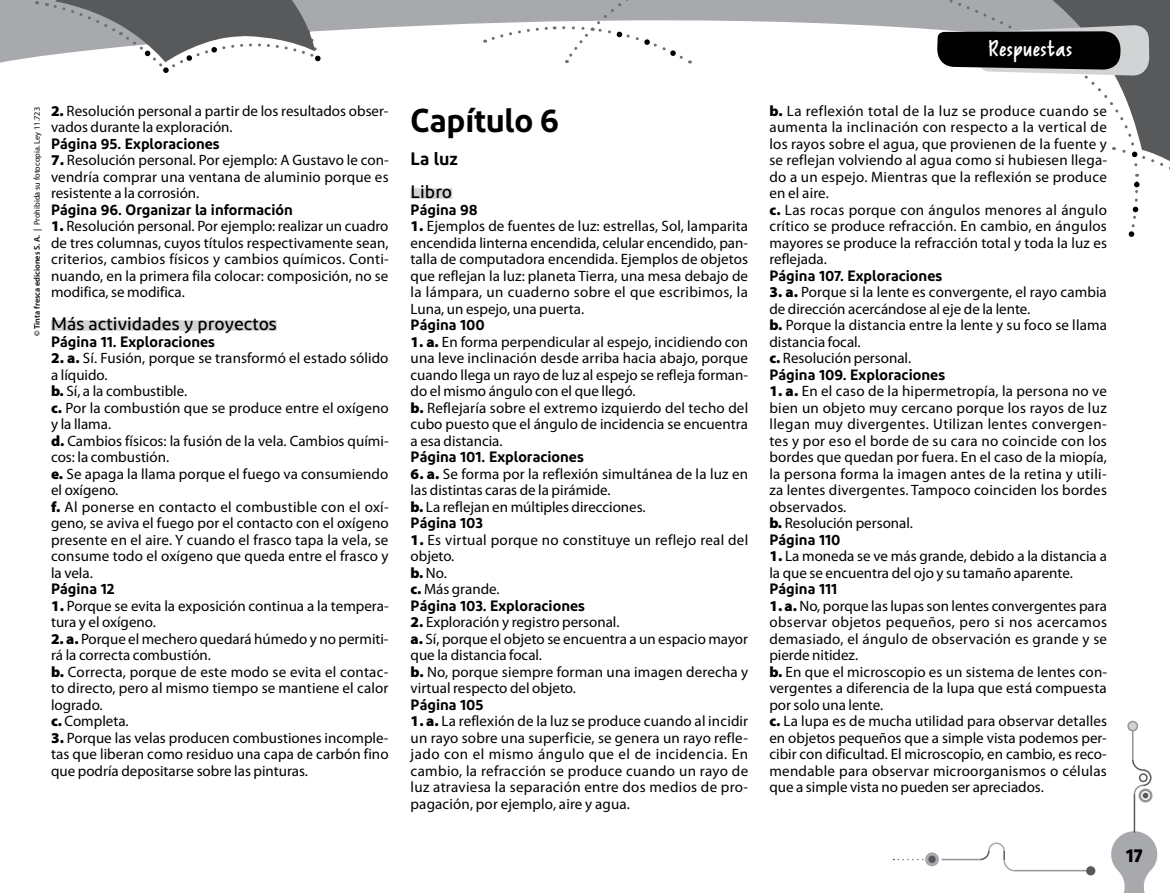
<style>
.page{position:relative;width:1170px;height:893px;background:#fff}
.page>*{position:absolute;margin:0;border:0;box-sizing:border-box;transform-origin:0 0}
.t1{font:600 33px "Diodrum";letter-spacing:-.01em;color:#000}
.t2{font:22.5px "Reprineato";letter-spacing:-.015em;color:#fff;scale:1.2 1}
.t3{font:500 18px "Diodrum";color:#000}
.t4{font:600 18px "Diodrum";color:#000}
.t5{font:700 18px "Mikado";color:#000}
.t6{font:15px/16.5px "Myriad Pro";letter-spacing:.01em;color:#000}
.t7{font:600 15px "Diodrum";color:#000}
.t8{font:8.25px "Myriad Pro";color:#000}
.s1{font-weight:600}
.s2{font-weight:900}
</style>
<div class="page">
<svg style="left:0;top:0;width:751px;height:63px;fill:#a7a9ac"></svg>
<svg style="left:33px;top:0;width:287px;height:73px"></svg>
<svg style="left:751px;top:0;width:185px;height:30px"></svg>
<svg style="left:484px;top:0;width:262px;height:63px"></svg>
<svg style="left:893px;top:859px;width:31px;height:1px"></svg>
<svg style="left:925px;top:852px;width:13px;height:14px"></svg>
<div style="left:928px;top:856px;width:7px;height:7px;background:#58595b;border-radius:50%"></div>
<hr style="left:941px;top:859px;width:39px;height:1px;background:#939598">
<hr style="left:1014px;top:870px;width:73px;height:1px;background:#939598">
<svg style="left:978px;top:842px;width:38px;height:30px"></svg>
<svg style="left:1085px;top:866px;width:10px;height:9px"></svg>
<svg style="left:1111px;top:829px;width:47px;height:64px"></svg>
<svg style="left:936px;top:0;width:234px;height:237px"></svg>
<hr style="left:1133px;top:794px;width:2px;height:39px;background:#58595b">
<div style="left:1127px;top:721px;width:10px;height:10px;background:#d1d3d4;border-radius:50%"></div>
<div style="left:1127px;top:721px;width:10px;height:10px;border:2px solid #939598;border-radius:50%"></div>
<hr style="left:1131px;top:731px;width:2px;height:29px;background:#939598">
<svg style="left:1131px;top:758px;width:21px;height:38px"></svg>
<svg style="left:1138px;top:789px;width:14px;height:13px"></svg>
<div style="left:1141px;top:792px;width:7px;height:7px;background:#58595b;border-radius:50%"></div>
<div style="left:1140px;top:791px;width:9px;height:9px;border:2px solid #fff;border-radius:50%"></div>
<div style="left:1139px;top:774px;width:7px;height:7px;background:#fff;border-radius:50%"></div>
<div style="left:1138px;top:773px;width:9px;height:9px;border:2px solid #58595b;border-radius:50%"></div>
<div style="left:410px;top:188px;width:42px;height:11px;background:#d1d3d4"></div>
<div style="left:51px;top:320px;width:226px;height:11px;background:#d1d3d4"></div>
<h2 class="t2" style="left:987px;top:35px;width:72px">Respuestas</h2>
<p class="t8" style="left:32px;top:336px;width:230px;rotate:-90deg"><span class="s1">© Tinta fresca ediciones S. A. |</span> Prohibida su fotocopia. Ley 11.723</p>
<p class="t6" style="left:769px;top:103px;width:339px"><span class="s2">b.</span> La reflexión total de la luz se produce cuando se aumenta la inclinación con respecto a la vertical de los rayos sobre el agua, que provienen de la fuente y se reflejan volviendo al agua como si hubiesen llega&shy;do a un espejo. Mientras que la reflexión se produce en el aire.<br><span class="s2">c.</span> Las rocas porque con ángulos menores al ángulo crítico se produce refracción. En cambio, en ángulos mayores se produce la refracción total y toda la luz es reflejada.</p>
<p class="t6" style="left:51px;top:103px;width:339px"><span class="s2">2.</span> Resolución personal a partir de los resultados obser&shy;vados durante la exploración.</p>
<p class="t7" style="left:51px;top:134px;width:170px">Página 95. Exploraciones</p>
<p class="t6" style="left:51px;top:152px;width:339px;text-align:justify"><span class="s2">7.</span> Resolución personal. Por ejemplo: A Gustavo le con&shy;vendría comprar una ventana de aluminio porque es resistente a la corrosión.</p>
<p class="t7" style="left:51px;top:200px;width:243px">Página 96. Organizar la información</p>
<p class="t6" style="left:51px;top:218px;width:339px;text-align:justify"><span class="s2">1.</span> Resolución personal. Por ejemplo: realizar un cuadro de tres columnas, cuyos títulos respectivamente sean, criterios, cambios físicos y cambios químicos. Conti&shy;nuando, en la primera fila colocar: composición, no se modifica, se modifica.</p>
<p class="t3" style="left:51px;top:312px;width:227px">Más actividades y proyectos</p>
<p class="t7" style="left:51px;top:332px;width:165px">Página 11. Exploraciones</p>
<p class="t6" style="left:51px;top:350px;width:339px"><span class="s2">2. a.</span> Sí. Fusión, porque se transformó el estado sólido a líquido.<br><span class="s2">b.</span> Sí, a la combustible.<br><span class="s2">c.</span> Por la combustión que se produce entre el oxígeno y la llama.<br><span class="s2">d.</span> Cambios físicos: la fusión de la vela. Cambios quími&shy;cos: la combustión.<br><span class="s2">e.</span> Se apaga la llama porque el fuego va consumiendo el oxígeno.<br><span class="s2">f.</span> Al ponerse en contacto el combustible con el oxí&shy;geno, se aviva el fuego por el contacto con el oxígeno presente en el aire. Y cuando el frasco tapa la vela, se consume todo el oxígeno que queda entre el frasco y la vela.</p>
<p class="t7" style="left:51px;top:579px;width:65px">Página 12</p>
<p class="t6" style="left:51px;top:598px;width:339px"><span class="s2">1.</span> Porque se evita la exposición continua a la tempera&shy;tura y el oxígeno.</p>
<p class="t6" style="left:51px;top:631px;width:339px"><span class="s2">2. a.</span> Porque el mechero quedará húmedo y no permiti&shy;rá la correcta combustión.<br><span class="s2">b.</span> Correcta, porque de este modo se evita el contac&shy;to directo, pero al mismo tiempo se mantiene el calor logrado.<br><span class="s2">c.</span> Completa.</p>
<p class="t6" style="left:51px;top:730px;width:339px;text-align:justify"><span class="s2">3.</span> Porque las velas producen combustiones incomple&shy;tas que liberan como residuo una capa de carbón fino que podría depositarse sobre las pinturas.</p>
<h1 class="t1" style="left:410px;top:99px;width:150px">Capítulo 6</h1>
<p class="t4" style="left:410px;top:147px;width:49px">La luz</p>
<p class="t3" style="left:410px;top:180px;width:43px">Libro</p>
<p class="t7" style="left:410px;top:200px;width:69px">Página 98</p>
<p class="t6" style="left:410px;top:218px;width:339px;text-align:justify"><span class="s2">1.</span> Ejemplos de fuentes de luz: estrellas, Sol, lamparita encendida linterna encendida, celular encendido, pan&shy;talla de computadora encendida. Ejemplos de objetos que reflejan la luz: planeta Tierra, una mesa debajo de la lámpara, un cuaderno sobre el que escribimos, la Luna, un espejo, una puerta.</p>
<p class="t7" style="left:410px;top:315px;width:76px">Página 100</p>
<p class="t6" style="left:410px;top:334px;width:339px"><span class="s2">1. a.</span> En forma perpendicular al espejo, incidiendo con una leve inclinación desde arriba hacia abajo, porque cuando llega un rayo de luz al espejo se refleja forman&shy;do el mismo ángulo con el que llegó.<br><span class="s2">b.</span> Reflejaría sobre el extremo izquierdo del techo del cubo puesto que el ángulo de incidencia se encuentra a esa distancia.</p>
<p class="t7" style="left:410px;top:447px;width:175px">Página 101. Exploraciones</p>
<p class="t6" style="left:410px;top:466px;width:339px"><span class="s2">6. a.</span> Se forma por la reflexión simultánea de la luz en las distintas caras de la pirámide.<br><span class="s2">b.</span> La reflejan en múltiples direcciones.</p>
<p class="t7" style="left:410px;top:513px;width:74px">Página 103</p>
<p class="t6" style="left:410px;top:532px;width:339px"><span class="s2">1.</span> Es virtual porque no constituye un reflejo real del objeto.<br><span class="s2">b.</span> No.<br><span class="s2">c.</span> Más grande.</p>
<p class="t7" style="left:410px;top:596px;width:176px">Página 103. Exploraciones</p>
<p class="t6" style="left:410px;top:614px;width:339px"><span class="s2">2.</span> Exploración y registro personal.<br><span class="s2">a.</span> Sí, porque el objeto se encuentra a un espacio mayor que la distancia focal.<br><span class="s2">b.</span> No, porque siempre forman una imagen derecha y virtual respecto del objeto.</p>
<p class="t7" style="left:410px;top:695px;width:75px">Página 105</p>
<p class="t6" style="left:410px;top:713px;width:339px;text-align:justify"><span class="s2">1. a.</span> La reflexión de la luz se produce cuando al incidir un rayo sobre una superficie, se genera un rayo refle&shy;jado con el mismo ángulo que el de incidencia. En cambio, la refracción se produce cuando un rayo de luz atraviesa la separación entre dos medios de pro&shy;pagación, por ejemplo, aire y agua.</p>
<p class="t7" style="left:769px;top:266px;width:174px">Página 107. Exploraciones</p>
<p class="t6" style="left:769px;top:284px;width:339px"><span class="s2">3. a.</span> Porque si la lente es convergente, el rayo cambia de dirección acercándose al eje de la lente.<br><span class="s2">b.</span> Porque la distancia entre la lente y su foco se llama distancia focal.<br><span class="s2">c.</span> Resolución personal.</p>
<p class="t7" style="left:769px;top:365px;width:177px">Página 109. Exploraciones</p>
<p class="t6" style="left:769px;top:383px;width:339px"><span class="s2">1. a.</span> En el caso de la hipermetropía, la persona no ve bien un objeto muy cercano porque los rayos de luz llegan muy divergentes. Utilizan lentes convergen&shy;tes y por eso el borde de su cara no coincide con los bordes que quedan por fuera. En el caso de la miopía, la persona forma la imagen antes de la retina y utili&shy;za lentes divergentes. Tampoco coinciden los bordes observados.<br><span class="s2">b.</span> Resolución personal.</p>
<p class="t7" style="left:769px;top:530px;width:72px">Página 110</p>
<p class="t6" style="left:769px;top:548px;width:339px"><span class="s2">1.</span> La moneda se ve más grande, debido a la distancia a la que se encuentra del ojo y su tamaño aparente.</p>
<p class="t7" style="left:769px;top:579px;width:69px">Página 111</p>
<p class="t6" style="left:769px;top:598px;width:339px"><span class="s2">1. a.</span> No, porque las lupas son lentes convergentes para observar objetos pequeños, pero si nos acercamos demasiado, el ángulo de observación es grande y se pierde nitidez.<br><span class="s2">b.</span> En que el microscopio es un sistema de lentes con&shy;vergentes a diferencia de la lupa que está compuesta por solo una lente.<br><span class="s2">c.</span> La lupa es de mucha utilidad para observar detalles en objetos pequeños que a simple vista podemos per&shy;cibir con dificultad. El microscopio, en cambio, es reco&shy;mendable para observar microorganismos o células que a simple vista no pueden ser apreciados.</p>
<p class="t5" style="left:1125px;top:845px;width:18px">17</p>
</div>
